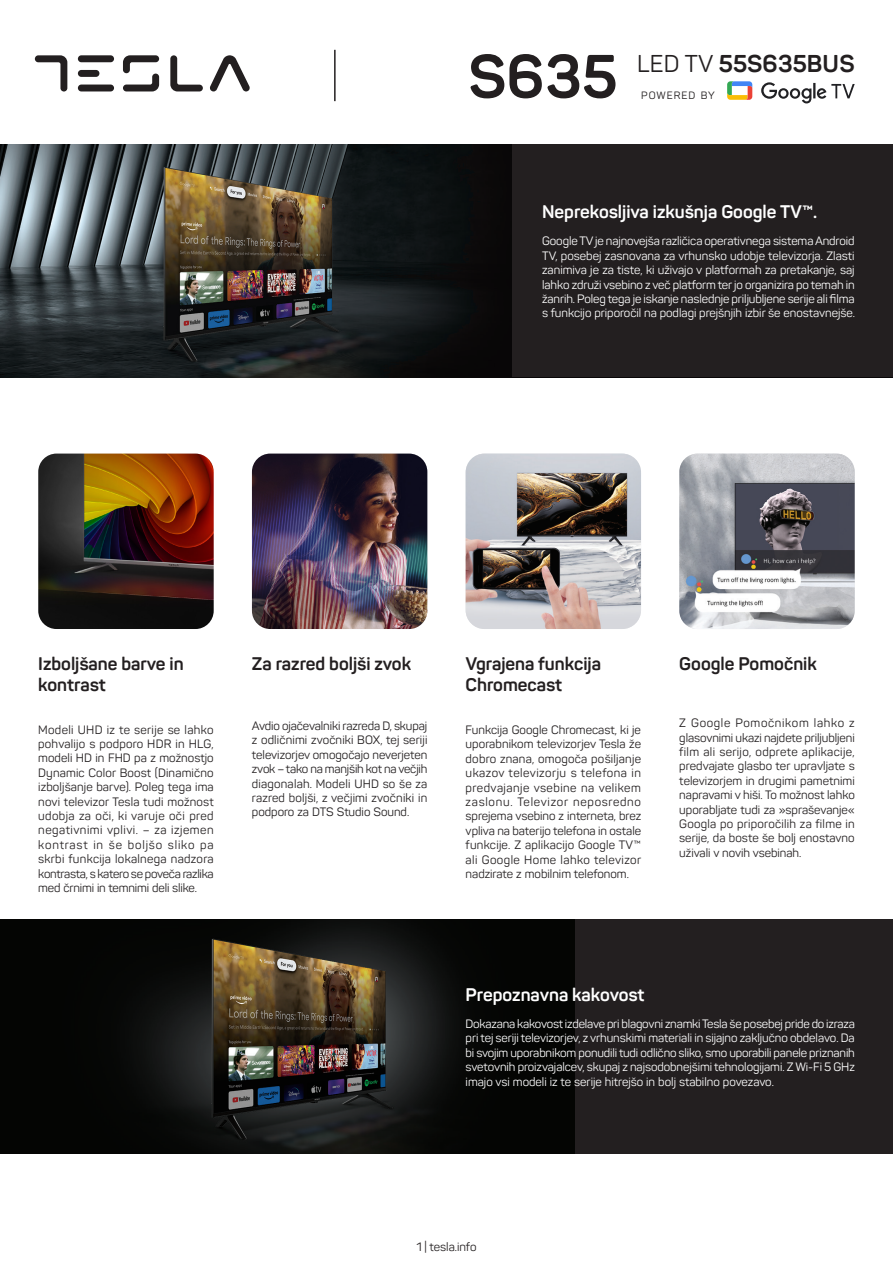
<style>
.page{position:relative;width:893px;height:1263px;background:#fff}
.page>*{position:absolute;margin:0;border:0;box-sizing:border-box;transform-origin:0 0}
.t1{font:700 60px "Panton";color:#231f20}
.t2{font:700 24px "Panton";letter-spacing:.005em;color:#231f20}
.t3{font:700 18px/21.6px "Panton";color:#231f20}
.t4{font:700 18px "Panton";color:#fff}
.t5{font:12px/14.4px "Panton";color:#231f20;text-align:justify}
.t6{font:12px/14.4px "Panton";color:#fff;text-align:justify}
.t7{font:10.5px "Panton";letter-spacing:.09em;color:#231f20}
.s1{font-weight:400}
</style>
<div class="page">
<img style="left:252px;top:454px;width:175px;height:175px">
<img style="left:679px;top:454px;width:176px;height:175px">
<img style="left:38px;top:454px;width:176px;height:175px">
<img style="left:466px;top:454px;width:175px;height:175px">
<img style="left:0;top:145px;width:512px;height:232px">
<div style="left:512px;top:145px;width:381px;height:232px;background:#231f20"></div>
<img style="left:0;top:919px;width:576px;height:234px">
<div style="left:576px;top:919px;width:317px;height:234px;background:#231f20"></div>
<svg style="left:210px;top:55px;width:40px;height:36px"></svg>
<svg style="left:35px;top:55px;width:32px;height:37px"></svg>
<svg style="left:123px;top:55px;width:36px;height:36px"></svg>
<svg style="left:170px;top:55px;width:33px;height:36px"></svg>
<div style="left:78px;top:55px;width:36px;height:7px;background:#231f20;border-radius:3px"></div>
<div style="left:78px;top:70px;width:21px;height:7px;background:#231f20;border-radius:3px"></div>
<div style="left:78px;top:85px;width:36px;height:6px;background:#231f20;border-radius:3px"></div>
<hr style="left:334px;top:50px;width:2px;height:51px;background:#231f20">
<svg style="left:761px;top:82px;width:94px;height:21px"></svg>
<svg style="left:727px;top:81px;width:25px;height:19px"></svg>
<h1 class="t1" style="left:468px;top:39px;width:150px">S635</h1>
<h2 class="t2" style="left:637px;top:48px;width:219px"><span class="s1">LED TV</span> 55S635BUS</h2>
<p class="t7" style="left:641px;top:89px;width:75px">POWERED BY</p>
<h3 class="t4" style="left:542px;top:201px;width:277px">Neprekosljiva izkušnja Google TV™.</h3>
<p class="t6" style="left:542px;top:234px;width:314px">Google TV je najnovejša različica operativnega sistema Android TV, posebej zasnovana za vrhunsko udobje televizorja. Zlasti zanimiva je za tiste, ki uživajo v platformah za pretakanje, saj lahko združi vsebino z več platform ter jo organizira po temah in žanrih. Poleg tega je iskanje naslednje priljubljene serije ali filma s funkcijo priporočil na podlagi prejšnjih izbir še enostavnejše.</p>
<h3 class="t3" style="left:38px;top:652px;width:147px">Izboljšane barve in kontrast</h3>
<p class="t5" style="left:38px;top:722px;width:177px">Modeli UHD iz te serije se lahko pohvalijo s podporo HDR in HLG, modeli HD in FHD pa z možnostjo Dynamic Color Boost (Dinamično izboljšanje barve). Poleg tega ima novi televizor Tesla tudi možnost udobja za oči, ki varuje oči pred negativnimi vplivi. – za izjemen kontrast in še boljšo sliko pa skrbi funkcija lokalnega nadzora kontrasta, s katero se poveča razlika med črnimi in temnimi deli slike.</p>
<h3 class="t3" style="left:252px;top:652px;width:161px">Za razred boljši zvok</h3>
<p class="t5" style="left:252px;top:718px;width:177px">Avdio ojačevalniki razreda D, skupaj z odličnimi zvočniki BOX, tej seriji televizorjev omogočajo neverjeten zvok – tako na manjših kot na večjih diagonalah. Modeli UHD so še za razred boljši, z večjimi zvočniki in podporo za DTS Studio Sound.</p>
<h3 class="t3" style="left:466px;top:652px;width:137px">Vgrajena funkcija<br>Chromecast</h3>
<p class="t5" style="left:466px;top:723px;width:177px">Funkcija Google Chromecast, ki je uporabnikom televizorjev Tesla že dobro znana, omogoča pošiljanje ukazov televizorju s telefona in predvajanje vsebine na velikem zaslonu. Televizor neposredno sprejema vsebino z interneta, brez vpliva na baterijo telefona in ostale funkcije. Z aplikacijo Google TV™ ali Google Home lahko televizor nadzirate z mobilnim telefonom.</p>
<h3 class="t3" style="left:679px;top:652px;width:139px">Google Pomočnik</h3>
<p class="t5" style="left:679px;top:716px;width:177px">Z Google Pomočnikom lahko z glasovnimi ukazi najdete priljubljeni film ali serijo, odprete aplikacije, predvajate glasbo ter upravljate s televizorjem in drugimi pametnimi napravami v hiši. To možnost lahko uporabljate tudi za »spraševanje« Googla po priporočilih za filme in serije, da boste še bolj enostavno uživali v novih vsebinah.</p>
<h3 class="t4" style="left:466px;top:983px;width:181px">Prepoznavna kakovost</h3>
<p class="t6" style="left:466px;top:1016px;width:391px">Dokazana kakovost izdelave pri blagovni znamki Tesla še posebej pride do izraza pri tej seriji televizorjev, z vrhunskimi materiali in sijajno zaključno obdelavo. Da bi svojim uporabnikom ponudili tudi odlično sliko, smo uporabili panele priznanih svetovnih proizvajalcev, skupaj z najsodobnejšimi tehnologijami. Z Wi-Fi 5 GHz imajo vsi modeli iz te serije hitrejšo in bolj stabilno povezavo.</p>
<p class="t5" style="left:416px;top:1239px;width:62px">1 | tesla.info</p>
</div>
